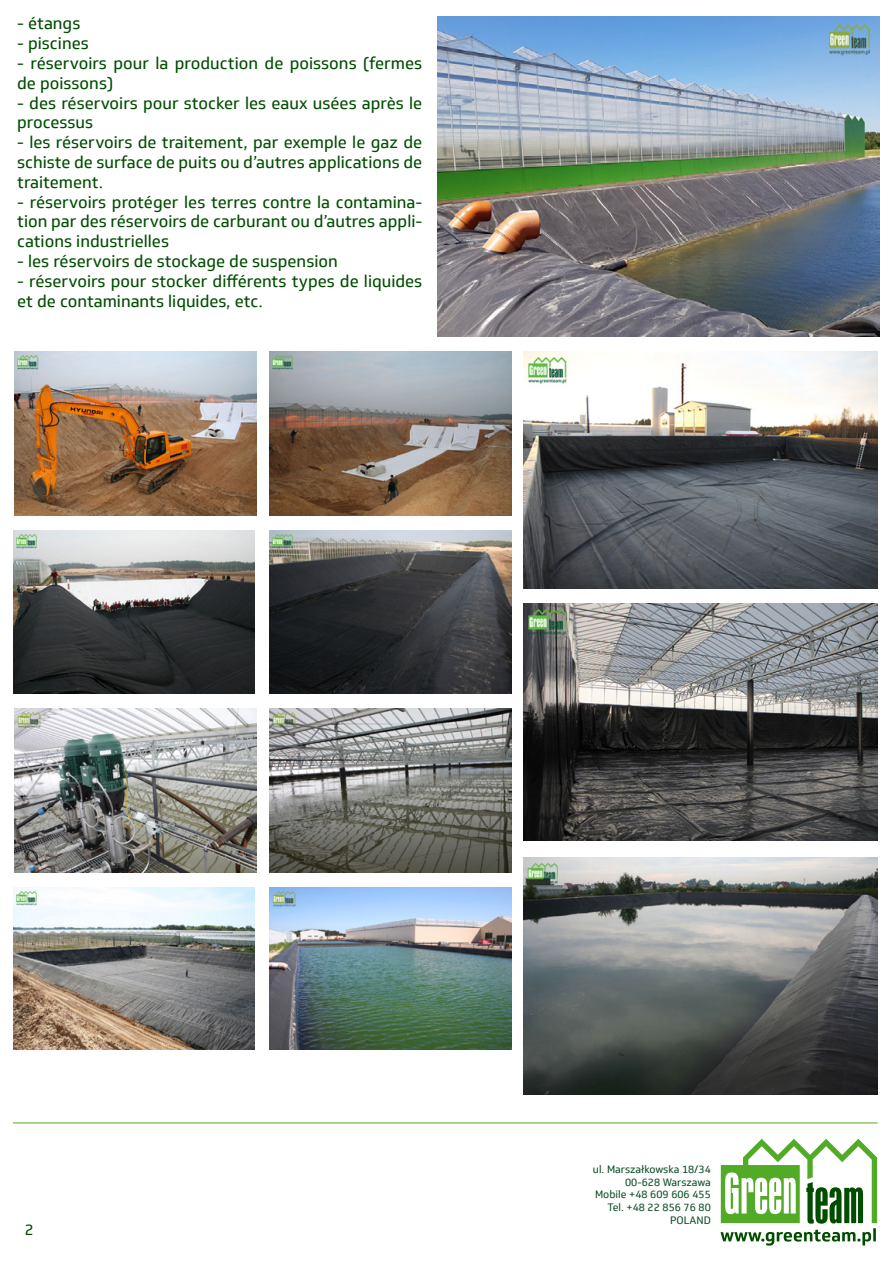
<style>
.page{position:relative;width:893px;height:1263px;background:#fff}
.page>*{position:absolute;margin:0;border:0;box-sizing:border-box;transform-origin:0 0}
.t1{font:16.5px/19.8px "Soleto";color:#004d00}
.t2{font:15px "Soleto";color:#004d00}
.t3{font:10.5px/12.6px "Soleto";color:#115029;text-align:right}
</style>
<div class="page">
<svg style="left:720px;top:1139px;width:157px;height:106px"></svg>
<hr style="left:13px;top:1122px;width:865px;height:1px;background:#52ab26">
<img style="left:14px;top:352px;width:242px;height:164px">
<img style="left:14px;top:708px;width:242px;height:164px">
<img style="left:269px;top:352px;width:242px;height:164px">
<img style="left:269px;top:708px;width:242px;height:164px">
<img style="left:13px;top:531px;width:242px;height:162px">
<img style="left:13px;top:887px;width:242px;height:162px">
<img style="left:270px;top:531px;width:242px;height:162px">
<img style="left:270px;top:887px;width:242px;height:162px">
<img style="left:437px;top:17px;width:442px;height:320px">
<img style="left:523px;top:352px;width:355px;height:236px">
<img style="left:523px;top:604px;width:355px;height:236px">
<img style="left:523px;top:858px;width:355px;height:236px">
<p class="t1" style="left:17px;top:14px;width:65px">- étangs</p>
<p class="t1" style="left:17px;top:34px;width:73px">- piscines</p>
<p class="t1" style="left:17px;top:53px;width:406px">- réservoirs pour la production de poissons (fermes de poissons)</p>
<p class="t1" style="left:17px;top:93px;width:407px">- des réservoirs pour stocker les eaux usées après le processus</p>
<p class="t1" style="left:17px;top:133px;width:407px;text-align:justify">- les réservoirs de traitement, par exemple le gaz de schiste de surface de puits ou d’autres applications de traitement.</p>
<p class="t1" style="left:17px;top:192px;width:407px;text-align:justify">- réservoirs protéger les terres contre la contamina&shy;tion par des réservoirs de carburant ou d’autres appli&shy;cations industrielles</p>
<p class="t1" style="left:17px;top:251px;width:322px">- les réservoirs de stockage de suspension</p>
<p class="t1" style="left:17px;top:271px;width:407px">- réservoirs pour stocker différents types de liquides et de contaminants liquides, etc.</p>
<p class="t2" style="left:25px;top:1221px;width:10px">2</p>
<p class="t3" style="left:593px;top:1163px;width:119px">ul. Marszałkowska 18/34<br>00-628 Warszawa<br>Mobile +48 609 606 455<br>Tel. +48 22 856 76 80<br>POLAND</p>
</div>
